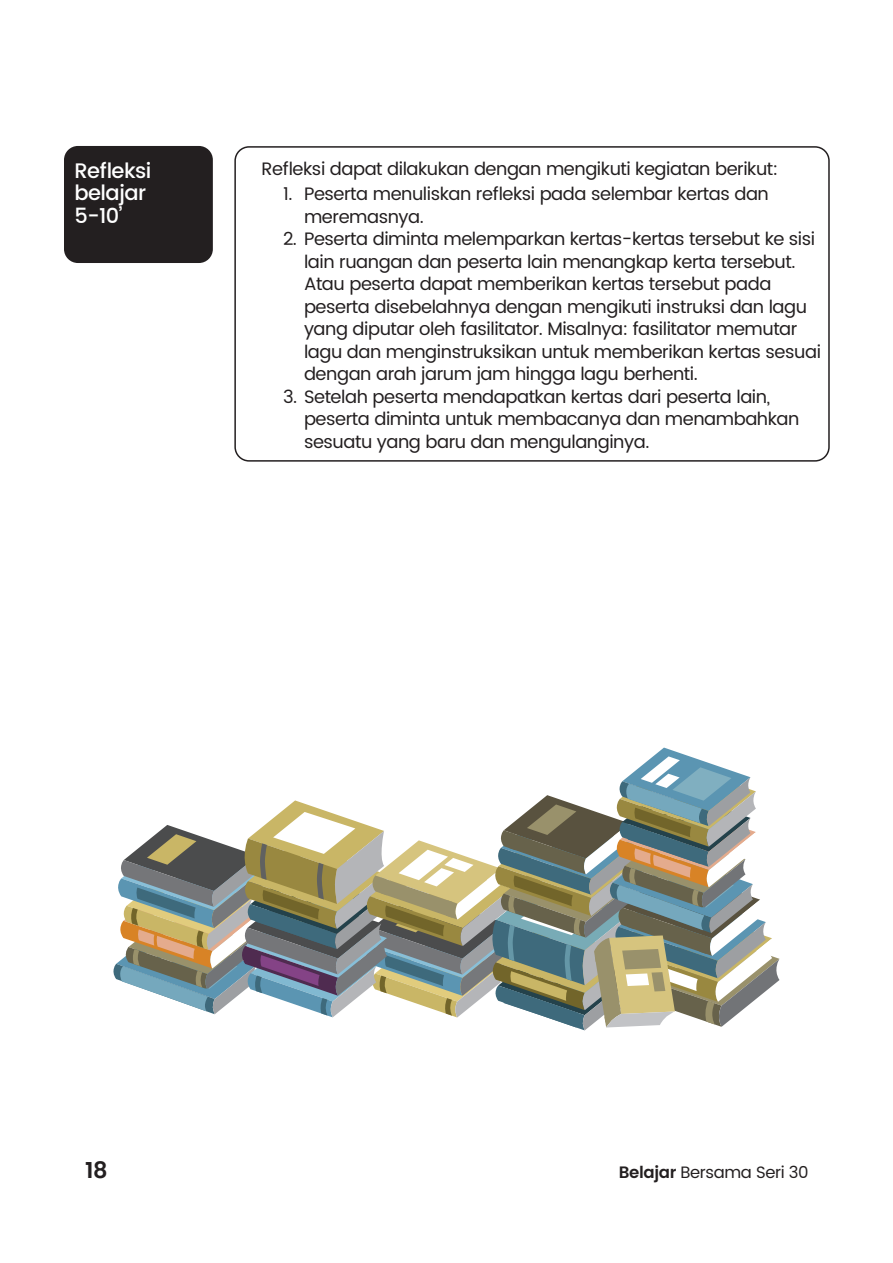
<style>
.page{position:relative;width:893px;height:1263px;background:#fff}
.page>*{position:absolute;margin:0;border:0;box-sizing:border-box;transform-origin:0 0}
.t1{font:600 22.5px "Poppins";color:#231f20}
.t2{font:500 21px/22.4px "Poppins";letter-spacing:-.025em;color:#fff}
.t3{font:18px/22.5px "Poppins";letter-spacing:-.025em;color:#231f20}
.t4{font:16.5px "Poppins";letter-spacing:-.025em;color:#231f20}
.s1{font-weight:600}
</style>
<div class="page">
<svg style="left:113px;top:747px;width:666px;height:283px"></svg>
<div style="left:64px;top:146px;width:149px;height:117px;background:#231f20;border-radius:14px"></div>
<svg style="left:234px;top:146px;width:596px;height:316px"></svg>
<p class="t2" style="left:74px;top:160px;width:78px">Refleksi belajar<br>5-10’</p>
<p class="t3" style="left:262px;top:158px;width:518px">Refleksi dapat dilakukan dengan mengikuti kegiatan berikut:</p>
<p class="t3" style="left:304px;top:183px;width:466px">Peserta menuliskan refleksi pada selembar kertas dan meremasnya.</p>
<p class="t3" style="left:304px;top:228px;width:518px;text-indent:-21px">2. Peserta diminta melemparkan kertas-kertas tersebut ke sisi lain ruangan dan peserta lain menangkap kerta tersebut.<br>Atau peserta dapat memberikan kertas tersebut pada peserta disebelahnya dengan mengikuti instruksi dan lagu yang diputar oleh fasilitator. Misalnya: fasilitator memutar lagu dan menginstruksikan untuk memberikan kertas sesuai dengan arah jarum jam hingga lagu berhenti.</p>
<p class="t3" style="left:304px;top:386px;width:497px;text-indent:-21px">3. Setelah peserta mendapatkan kertas dari peserta lain, peserta diminta untuk membacanya dan menambahkan sesuatu yang baru dan mengulanginya.</p>
<p class="t3" style="left:283px;top:183px;width:11px">1.</p>
<p class="t1" style="left:85px;top:1153px;width:24px">18</p>
<p class="t4" style="left:619px;top:1160px;width:191px"><span class="s1">Belajar</span> Bersama Seri 30</p>
</div>
